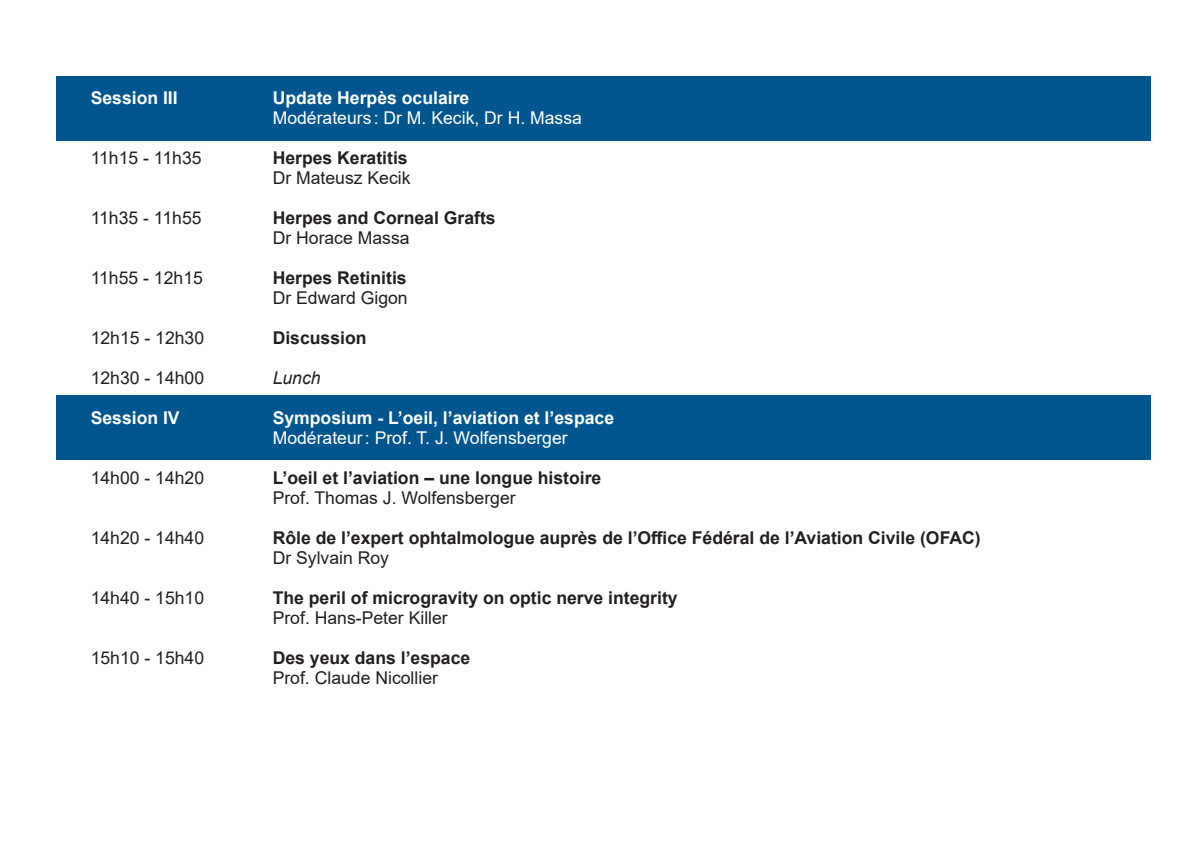
<style>
.page{position:relative;width:1202px;height:851px;background:#fff}
.page>*{position:absolute;margin:0;border:0;box-sizing:border-box;transform-origin:0 0}
.t1{font:700 17.6px "Arial";color:#231f20}
.t2{font:17.6px "Arial";color:#231f20}
.t3{font:700 17.6px "Arial";color:#fff}
.t4{font:17.6px "Arial";color:#fff}
.t5{font:italic 17.6px "Arial";color:#231f20}
</style>
<div class="page">
<div style="left:57px;top:77px;width:1094px;height:64px;background:#01568f"></div>
<div style="left:57px;top:395px;width:1094px;height:65px;background:#01568f"></div>
<p class="t3" style="left:91px;top:85px;width:89px">Session III</p>
<p class="t3" style="left:273px;top:85px;width:198px">Update Herpès oculaire</p>
<p class="t4" style="left:273px;top:106px;width:311px">Modérateurs : Dr M. Kecik, Dr H. Massa</p>
<p class="t2" style="left:91px;top:146px;width:112px">11h15 - 11h35</p>
<p class="t1" style="left:273px;top:145px;width:136px">Herpes Keratitis</p>
<p class="t2" style="left:273px;top:166px;width:139px">Dr Mateusz Kecik</p>
<p class="t2" style="left:91px;top:206px;width:112px">11h35 - 11h55</p>
<p class="t1" style="left:273px;top:205px;width:224px">Herpes and Corneal Grafts</p>
<p class="t2" style="left:273px;top:226px;width:138px">Dr Horace Massa</p>
<p class="t2" style="left:91px;top:266px;width:114px">11h55 - 12h15</p>
<p class="t1" style="left:273px;top:265px;width:135px">Herpes Retinitis</p>
<p class="t2" style="left:273px;top:286px;width:136px">Dr Edward Gigon</p>
<p class="t2" style="left:91px;top:326px;width:115px">12h15 - 12h30</p>
<p class="t1" style="left:273px;top:325px;width:95px">Discussion</p>
<p class="t2" style="left:91px;top:366px;width:115px">12h30 - 14h00</p>
<p class="t5" style="left:273px;top:366px;width:49px">Lunch</p>
<p class="t3" style="left:91px;top:405px;width:91px">Session IV</p>
<p class="t3" style="left:273px;top:405px;width:343px">Symposium - L’oeil, l’aviation et l’espace</p>
<p class="t4" style="left:273px;top:426px;width:297px">Modérateur: Prof. T. J. Wolfensberger</p>
<p class="t2" style="left:91px;top:466px;width:115px">14h00 - 14h20</p>
<p class="t1" style="left:273px;top:465px;width:330px">L’oeil et l’aviation – une longue histoire</p>
<p class="t2" style="left:273px;top:486px;width:244px">Prof. Thomas J. Wolfensberger</p>
<p class="t2" style="left:91px;top:526px;width:115px">14h20 - 14h40</p>
<p class="t1" style="left:273px;top:525px;width:709px">Rôle de l’expert ophtalmologue auprès de l’Office Fédéral de l’Aviation Civile (OFAC)</p>
<p class="t2" style="left:273px;top:546px;width:118px">Dr Sylvain Roy</p>
<p class="t2" style="left:91px;top:586px;width:115px">14h40 - 15h10</p>
<p class="t1" style="left:273px;top:585px;width:406px">The peril of microgravity on optic nerve integrity</p>
<p class="t2" style="left:273px;top:606px;width:177px">Prof. Hans-Peter Killer</p>
<p class="t2" style="left:91px;top:646px;width:115px">15h10 - 15h40</p>
<p class="t1" style="left:273px;top:645px;width:199px">Des yeux dans l’espace</p>
<p class="t2" style="left:273px;top:666px;width:167px">Prof. Claude Nicollier</p>
</div>
